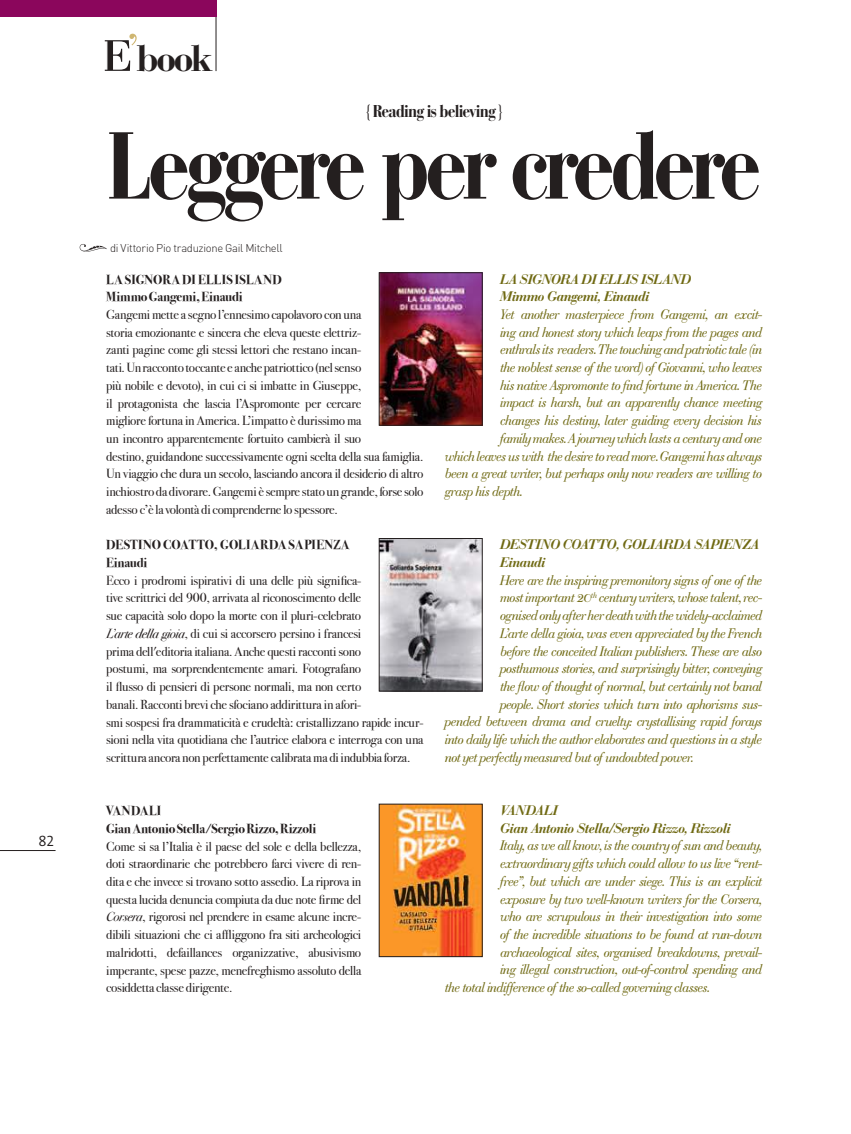
<style>
.page{position:relative;width:851px;height:1134px;background:#fff}
.page>*{position:absolute;margin:0;border:0;box-sizing:border-box;transform-origin:0 0}
.t1{font:700 condensed 94.12px "Bauer Bodoni Std";letter-spacing:-.07em;color:#241f1f}
.t2{font:700 36.38px "Bauer Bodoni Std";color:#241f1f}
.t3{font:700 condensed 17px "Bauer Bodoni Std";letter-spacing:-.05em;color:#241f1f}
.t4{font:15px "The Mix Semi Light Caps";color:#241f1f}
.t5{font:italic 13.75px "Bodoni Classic Ad";letter-spacing:-.03em;color:#6f6912}
.t6{font:italic 700 13.75px/17.8px "Bodoni Classic Ad";letter-spacing:-.03em;color:#6f6912}
.t7{font:13.12px/17.8px "Bodoni Svty Two ITCTT Book";letter-spacing:-.02em;color:#241f1f}
.t8{font:13.12px/17.8px "Bodoni Svty Two ITCTT Bold";letter-spacing:-.005em;color:#241f1f}
.t9{font:300 11.25px "DIN";letter-spacing:-.03em;color:#241f1f}
.s1{font-weight:900}
.s2{font-family:"Bodoni Svty Two ITCTT Book Ita"}
</style>
<div class="page">
<hr style="left:0;top:850px;width:56px;height:1px;background:#241f1f">
<svg style="left:105px;top:34px;width:32px;height:37px"></svg>
<hr style="left:216px;top:0;width:1px;height:71px;background:#241f1f">
<div style="left:0;top:0;width:216px;height:16px;background:#8b065c"></div>
<svg style="left:80px;top:244px;width:27px;height:8px"></svg>
<img style="left:381px;top:275px;width:99px;height:148px">
<div style="left:379px;top:273px;width:103px;height:152px;border:1px solid #241f1f"></div>
<img style="left:381px;top:540px;width:99px;height:149px">
<div style="left:379px;top:538px;width:103px;height:153px;border:1px solid #241f1f"></div>
<img style="left:381px;top:806px;width:99px;height:149px">
<p class="t4" style="left:38px;top:828px;width:17px">82</p>
<h2 class="t2" style="left:137px;top:36px;width:78px">book</h2>
<p class="t3" style="left:366px;top:101px;width:138px"><span class="s1">{</span> Reading is believing <span class="s1">}</span></p>
<h1 class="t1" style="left:106px;top:111px;width:657px">Leggere per credere</h1>
<p class="t9" style="left:110px;top:241px;width:174px">di Vittorio Pio traduzione Gail Mitchell</p>
<p class="t8" style="left:106px;top:269px;width:177px">LA SIGNORA DI ELLIS ISLAND<br>Mimmo Gangemi, Einaudi</p>
<p class="t7" style="left:106px;top:304px;width:319px">Gangemi mette a segno l’ennesimo capolavoro con una<br>storia emozionante e sincera che eleva queste elettriz-<br>zanti pagine come gli stessi lettori che restano incan-<br>tati. Un racconto toccante e anche patriottico (nel senso<br>più nobile e devoto), in cui ci si imbatte in Giuseppe,<br>il protagonista che lascia l’Aspromonte per cercare<br>migliore fortuna in America. L’impatto è durissimo ma<br>un incontro apparentemente fortuito cambierà il suo<br>destino, guidandone successivamente ogni scelta della sua famiglia.<br>Un viaggio che dura un secolo, lasciando ancora il desiderio di altro inchiostro da divorare. Gangemi è sempre stato un grande, forse solo adesso c’è la volontà di comprenderne lo spessore.</p>
<p class="t8" style="left:106px;top:535px;width:245px">DESTINO COATTO, GOLIARDA SAPIENZA<br>Einaudi</p>
<p class="t7" style="left:106px;top:570px;width:319px">Ecco i prodromi ispirativi di una delle più significa-<br>tive scrittrici del 900, arrivata al riconoscimento delle<br>sue capacità solo dopo la morte con il pluri-celebrato<br><span class="s2">L’arte della gioia</span>, di cui si accorsero persino i francesi<br>prima dell'editoria italiana. Anche questi racconti sono<br>postumi, ma sorprendentemente amari. Fotografano<br>il flusso di pensieri di persone normali, ma non certo<br>banali. Racconti brevi che sfociano addirittura in afori-<br>smi sospesi fra drammaticità e crudeltà: cristallizzano rapide incur&shy;sioni nella vita quotidiana che l’autrice elabora e interroga con una scrittura ancora non perfettamente calibrata ma di indubbia forza.</p>
<p class="t8" style="left:106px;top:801px;width:211px">VANDALI<br>Gian Antonio Stella/Sergio Rizzo, Rizzoli</p>
<p class="t7" style="left:106px;top:836px;width:256px;text-align:justify">Come si sa l’Italia è il paese del sole e della bellezza, doti straordinarie che potrebbero farci vivere di ren&shy;dita e che invece si trovano sotto assedio. La riprova in questa lucida denuncia compiuta da due note firme del <span class="s2">Corsera</span>, rigorosi nel prendere in esame alcune incre&shy;dibili situazioni che ci affliggono fra siti archeologici malridotti, defaillances organizzative, abusivismo imperante, spese pazze, menefreghismo assoluto della cosiddetta classe dirigente.</p>
<p class="t6" style="left:500px;top:270px;width:193px">LA SIGNORA DI ELLIS ISLAND<br>Mimmo Gangemi, Einaudi</p>
<p class="t5" style="left:500px;top:305px;width:264px">Yet another masterpiece from Gangemi, an excit-</p>
<p class="t5" style="left:500px;top:323px;width:263px">ing and honest story which leaps from the pages and</p>
<p class="t5" style="left:500px;top:341px;width:263px">enthrals its readers. The touching and patriotic tale (in</p>
<p class="t5" style="left:500px;top:359px;width:263px">the noblest sense of the word) of Giovanni, who leaves</p>
<p class="t5" style="left:500px;top:376px;width:263px">his native Aspromonte to find fortune in America. The</p>
<p class="t5" style="left:500px;top:394px;width:263px">impact is harsh, but an apparently chance meeting</p>
<p class="t5" style="left:500px;top:412px;width:263px">changes his destiny, later guiding every decision his</p>
<p class="t5" style="left:500px;top:429px;width:263px">family makes. A journey which lasts a century and one</p>
<p class="t5" style="left:445px;top:447px;width:319px">which leaves us with the desire to read more. Gangemi has always</p>
<p class="t5" style="left:445px;top:465px;width:319px">been a great writer, but perhaps only now readers are willing to</p>
<p class="t5" style="left:445px;top:483px;width:79px">grasp his depth.</p>
<p class="t6" style="left:500px;top:535px;width:261px">DESTINO COATTO, GOLIARDA SAPIENZA<br>Einaudi</p>
<p class="t5" style="left:500px;top:571px;width:263px">Here are the inspiring premonitory signs of one of the</p>
<p class="t5" style="left:500px;top:589px;width:264px">most important 20<sup>th</sup> century writers, whose talent, rec-</p>
<p class="t5" style="left:500px;top:607px;width:263px">ognised only after her death with the widely-acclaimed</p>
<p class="t5" style="left:500px;top:624px;width:263px">L’arte della gioia, was even appreciated by the French</p>
<p class="t5" style="left:500px;top:642px;width:263px">before the conceited Italian publishers. These are also</p>
<p class="t5" style="left:500px;top:660px;width:263px">posthumous stories, and surprisingly bitter, conveying</p>
<p class="t5" style="left:500px;top:677px;width:263px">the flow of thought of normal, but certainly not banal</p>
<p class="t5" style="left:500px;top:695px;width:264px">people. Short stories which turn into aphorisms sus-</p>
<p class="t5" style="left:445px;top:713px;width:319px">pended between drama and cruelty: crystallising rapid forays</p>
<p class="t5" style="left:445px;top:731px;width:319px">into daily life which the author elaborates and questions in a style</p>
<p class="t5" style="left:445px;top:748px;width:250px">not yet perfectly measured but of undoubted power.</p>
<p class="t6" style="left:500px;top:801px;width:232px">VANDALI<br>Gian Antonio Stella/Sergio Rizzo, Rizzoli</p>
<p class="t5" style="left:500px;top:837px;width:263px">Italy, as we all know, is the country of sun and beauty,</p>
<p class="t5" style="left:500px;top:855px;width:263px">extraordinary gifts which could allow to us live “rent-</p>
<p class="t5" style="left:500px;top:872px;width:263px">free”, but which are under siege. This is an explicit</p>
<p class="t5" style="left:500px;top:890px;width:263px">exposure by two well-known writers for the Corsera,</p>
<p class="t5" style="left:500px;top:908px;width:263px">who are scrupulous in their investigation into some</p>
<p class="t5" style="left:500px;top:925px;width:263px">of the incredible situations to be found at run-down</p>
<p class="t5" style="left:500px;top:943px;width:264px">archaeological sites, organised breakdowns, prevail-</p>
<p class="t5" style="left:500px;top:961px;width:263px">ing illegal construction, out-of-control spending and</p>
<p class="t5" style="left:445px;top:979px;width:266px">the total indifference of the so-called governing classes.</p>
</div>
